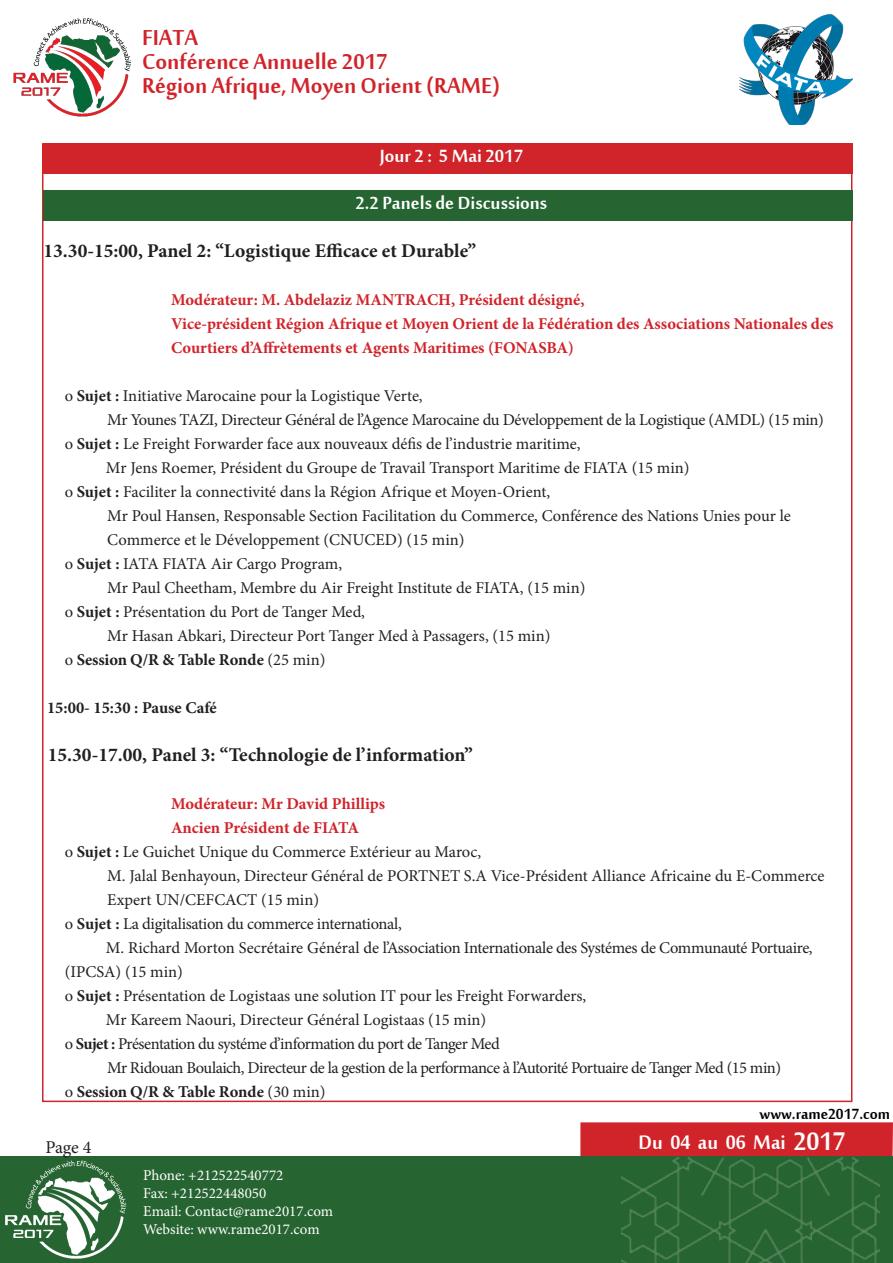
<style>
.page{position:relative;width:893px;height:1263px;background:#fff}
.page>*{position:absolute;margin:0;border:0;box-sizing:border-box;transform-origin:0 0}
.t1{font:33px "Mool Boran";color:#d1232a}
.t2{font:30px "Mool Boran";color:#fff;scale:.96 1}
.t3{font:27px "Mool Boran";color:#fff}
.t4{font:22.5px "Mool Boran";color:#000}
.t5{font:700 19.5px "Minion Pro";color:#231f20}
.t6{font:18px "Minion Pro";color:#231f20}
.t7{font:16.5px/24px "Minion Pro";letter-spacing:-.01em;color:#231f20}
.t8{font:700 16.5px/24px "Minion Pro";color:#d1232a}
.t9{font:16.5px "Minion Pro";letter-spacing:-.03em;color:#231f20}
.t10{font:700 16.5px "Minion Pro";letter-spacing:-.005em;color:#231f20}
.t11{font:16.5px "Minion Pro";letter-spacing:-.035em;color:#231f20}
.t12{font:15px "Minion Pro";color:#fff}
.s1{font-weight:700}
.s2{font-weight:400}
.s3{font-size:39px}
</style>
<div class="page">
<div style="left:580px;top:1122px;width:313px;height:35px;background:#d1232a"></div>
<div style="left:0;top:1157px;width:893px;height:106px;background:#266431"></div>
<img style="left:622px;top:1157px;width:258px;height:106px">
<img style="left:5px;top:1160px;width:122px;height:99px">
<div style="left:43px;top:143px;width:809px;height:31px;background:#d1232a"></div>
<div style="left:43px;top:190px;width:809px;height:31px;background:#266431"></div>
<img style="left:13px;top:18px;width:119px;height:99px">
<img style="left:740px;top:15px;width:112px;height:109px">
<p class="t1" style="left:142px;top:14px;width:57px">FIATA</p>
<p class="t1" style="left:142px;top:38px;width:247px">Conférence Annuelle 2017</p>
<p class="t1" style="left:142px;top:62px;width:359px">Région Afrique, Moyen Orient (RAME)</p>
<p class="t3" style="left:380px;top:136px;width:145px">Jour 2 : 5 Mai 2017</p>
<p class="t3" style="left:356px;top:183px;width:193px">2.2 Panels de Discussions</p>
<p class="t5" style="left:43px;top:237px;width:434px">13.30-15:00, Panel 2: “Logistique Efficace et Durable”</p>
<p class="t8" style="left:171px;top:287px;width:415px">Modérateur: M. Abdelaziz MANTRACH, Président désigné,</p>
<p class="t8" style="left:171px;top:311px;width:664px">Vice-président Région Afrique et Moyen Orient de la Fédération des Associations Nationales des<br>Courtiers d’Affrètements et Agents Maritimes (FONASBA)</p>
<p class="t7" style="left:65px;top:383px;width:359px">o <span class="s1">Sujet :</span> Initiative Marocaine pour la Logistique Verte,</p>
<p class="t7" style="left:107px;top:407px;width:718px">Mr Younes TAZI, Directeur Général de l’Agence Marocaine du Développement de la Logistique (AMDL) (15 min)</p>
<p class="t7" style="left:65px;top:431px;width:517px">o <span class="s1">Sujet :</span> Le Freight Forwarder face aux nouveaux défis de l’industrie maritime,</p>
<p class="t7" style="left:106px;top:455px;width:585px">Mr Jens Roemer, Président du Groupe de Travail Transport Maritime de FIATA (15 min)</p>
<p class="t7" style="left:65px;top:479px;width:487px">o <span class="s1">Sujet :</span> Faciliter la connectivité dans la Région Afrique et Moyen-Orient,</p>
<p class="t7" style="left:107px;top:503px;width:685px">Mr Poul Hansen, Responsable Section Facilitation du Commerce, Conférence des Nations Unies pour le</p>
<p class="t7" style="left:107px;top:527px;width:359px">Commerce et le Développement (CNUCED) (15 min)</p>
<p class="t7" style="left:65px;top:551px;width:279px">o <span class="s1">Sujet :</span> IATA FIATA Air Cargo Program,</p>
<p class="t7" style="left:107px;top:575px;width:480px">Mr Paul Cheetham, Membre du Air Freight Institute de FIATA, (15 min)</p>
<p class="t7" style="left:65px;top:599px;width:302px">o <span class="s1">Sujet :</span> Présentation du Port de Tanger Med,</p>
<p class="t7" style="left:107px;top:623px;width:445px">Mr Hasan Abkari, Directeur Port Tanger Med à Passagers, (15 min)</p>
<p class="t10" style="left:65px;top:648px;width:262px"><span class="s2">o</span> Session Q/R &amp; Table Ronde <span class="s2">(25 min)</span></p>
<p class="t10" style="left:47px;top:696px;width:171px">15:00- 15:30 : Pause Café</p>
<p class="t5" style="left:48px;top:741px;width:427px">15.30-17.00, Panel 3: “Technologie de l’information”</p>
<p class="t8" style="left:171px;top:791px;width:216px">Modérateur: Mr David Phillips</p>
<p class="t8" style="left:171px;top:815px;width:190px">Ancien Président de FIATA</p>
<p class="t7" style="left:65px;top:839px;width:418px">o <span class="s1">Sujet :</span> Le Guichet Unique du Commerce Extérieur au Maroc,</p>
<p class="t7" style="left:107px;top:863px;width:719px">M. Jalal Benhayoun, Directeur Général de PORTNET S.A Vice-Président Alliance Africaine du E-Commerce</p>
<p class="t7" style="left:107px;top:887px;width:213px">Expert UN/CEFCACT (15 min)</p>
<p class="t7" style="left:65px;top:911px;width:338px">o <span class="s1">Sujet :</span> La digitalisation du commerce international,</p>
<p class="t7" style="left:65px;top:935px;width:749px;text-indent:41px">M. Richard Morton Secrétaire Général de l’Association Internationale des Systémes de Communauté Portuaire, (IPCSA) (15 min)</p>
<p class="t7" style="left:65px;top:983px;width:523px">o <span class="s1">Sujet :</span> Présentation de Logistaas une solution IT pour les Freight Forwarders,</p>
<p class="t7" style="left:106px;top:1007px;width:382px">Mr Kareem Naouri, Directeur Général Logistaas (15 min)</p>
<p class="t11" style="left:65px;top:1032px;width:437px">o <span class="s1">Sujet :</span> Présentation du systéme d’information du port de Tanger Med</p>
<p class="t9" style="left:107px;top:1056px;width:676px">Mr Ridouan Boulaich, Directeur de la gestion de la performance à l’Autorité Portuaire de Tanger Med (15 min)</p>
<p class="t10" style="left:65px;top:1080px;width:262px"><span class="s2">o</span> Session Q/R &amp; Table Ronde <span class="s2">(30 min)</span></p>
<p class="t6" style="left:45px;top:1135px;width:48px">Page 4</p>
<p class="t12" style="left:143px;top:1165px;width:142px">Phone: +212522540772</p>
<p class="t12" style="left:143px;top:1183px;width:125px">Fax: +212522448050</p>
<p class="t12" style="left:143px;top:1201px;width:192px">Email: Contact@rame2017.com</p>
<p class="t12" style="left:143px;top:1219px;width:178px">Website: www.rame2017.com</p>
<p class="t4" style="left:760px;top:1098px;width:132px">www.rame2017.com</p>
<p class="t2" style="left:639px;top:1121px;width:217px">Du 04 au 06 Mai <span class="s3">2017</span></p>
</div>
